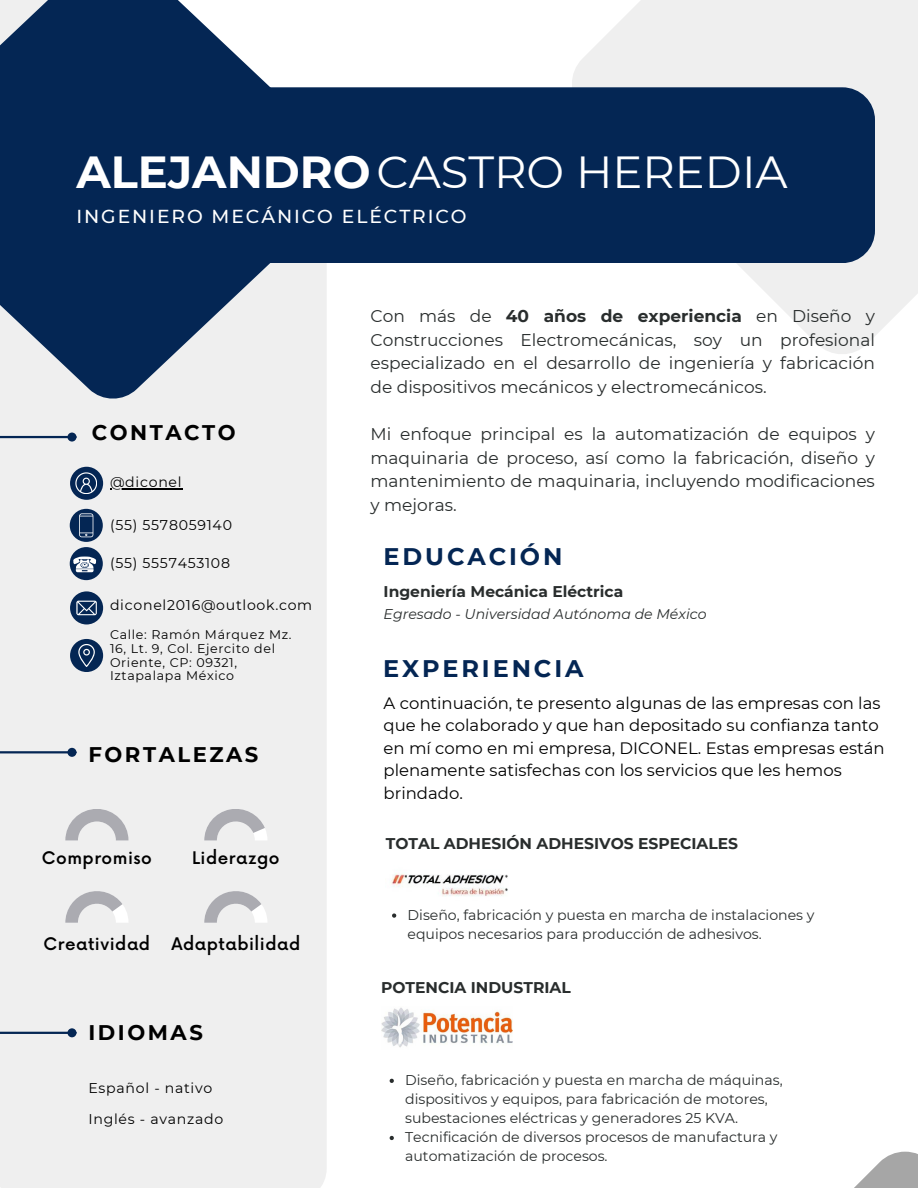
<style>
.page{position:relative;width:918px;height:1188px;background:#fff}
.page>*{position:absolute;margin:0;border:0;box-sizing:border-box;transform-origin:0 0}
.t1{font:44.85px "Montserrat";color:#fff}
.t2{font:700 24px "Montserrat";letter-spacing:.12em;color:#042654}
.t3{font:700 21.15px "Montserrat";letter-spacing:.12em;color:#000}
.t4{font:500 18.75px "Montserrat";letter-spacing:.1em;color:#fff}
.t5{font:16.95px/23.7px "Montserrat";color:#292d2d;text-align:justify}
.t6{font:500 16.95px "Now";letter-spacing:.03em;color:#000}
.t7{font:16.5px/22.5px "Montserrat";color:#000}
.t8{font:700 15.45px "Montserrat";color:#292d2d}
.t9{font:14.1px/19px "Montserrat";color:#292d2d}
.t10{font:14.1px "Montserrat";letter-spacing:.05em;color:#000}
.t11{font:italic 14.1px "Montserrat";color:#292d2d}
.t12{font:12.6px/13.6px "Montserrat";letter-spacing:.05em;color:#000}
.s1{font-weight:700}
</style>
<div class="page">
<div style="left:0;top:399px;width:327px;height:789px;background:#efefef"></div>
<svg style="left:0;top:0;width:327px;height:399px;fill:#042654"></svg>
<div style="left:570px;top:0;width:348px;height:356px;background:linear-gradient(to right,#fcfcfc,#eee)"></div>
<div style="left:112px;top:87px;width:763px;height:176px;background:#042654;border-radius:33px"></div>
<svg style="left:873px;top:1152px;width:45px;height:17px"></svg>
<svg style="left:854px;top:1169px;width:64px;height:19px"></svg>
<div style="left:70px;top:591px;width:33px;height:33px;background:#042654;border-radius:50%"></div>
<svg style="left:76px;top:601px;width:21px;height:14px"></svg>
<div style="left:70px;top:547px;width:33px;height:33px;background:#042654;border-radius:50%"></div>
<div style="left:70px;top:639px;width:33px;height:33px;background:#042654;border-radius:50%"></div>
<svg style="left:78px;top:644px;width:17px;height:23px"></svg>
<div style="left:70px;top:467px;width:33px;height:33px;background:#042654;border-radius:50%"></div>
<svg style="left:75px;top:472px;width:22px;height:22px"></svg>
<hr style="left:0;top:436px;width:68px;height:2px;background:#042654">
<div style="left:67px;top:433px;width:9px;height:9px;border:2px solid #042654;border-radius:50%"></div>
<hr style="left:0;top:751px;width:68px;height:2px;background:#042654">
<div style="left:69px;top:749px;width:6px;height:7px;background:#042654;border-radius:50%"></div>
<div style="left:67px;top:748px;width:9px;height:9px;border:2px solid #042654;border-radius:50%"></div>
<hr style="left:0;top:1032px;width:68px;height:2px;background:#042654">
<div style="left:69px;top:1029px;width:6px;height:7px;background:#042654;border-radius:50%"></div>
<div style="left:67px;top:1028px;width:9px;height:9px;border:2px solid #042654;border-radius:50%"></div>
<div style="left:70px;top:509px;width:33px;height:33px;background:#042654;border-radius:50%"></div>
<svg style="left:79px;top:513px;width:14px;height:24px"></svg>
<svg style="left:73px;top:557px;width:24px;height:15px"></svg>
<svg style="left:65px;top:809px;width:64px;height:31px"></svg>
<svg style="left:204px;top:809px;width:63px;height:31px"></svg>
<svg style="left:65px;top:891px;width:64px;height:32px"></svg>
<svg style="left:204px;top:891px;width:63px;height:32px"></svg>
<hr style="left:110px;top:488px;width:72px;height:1px;background:#000">
<svg style="left:392px;top:913px;width:4px;height:5px"></svg>
<svg style="left:390px;top:1079px;width:4px;height:4px"></svg>
<svg style="left:390px;top:1136px;width:4px;height:4px"></svg>
<img style="left:381px;top:1008px;width:132px;height:40px">
<img style="left:391px;top:870px;width:117px;height:27px">
<p class="t1" style="left:76px;top:144px;width:713px"><span class="s1">ALEJANDRO</span>CASTRO HEREDIA</p>
<p class="t4" style="left:76px;top:205px;width:392px">INGENIERO MECÁNICO ELÉCTRICO</p>
<h2 class="t3" style="left:92px;top:420px;width:146px">CONTACTO</h2>
<p class="t10" style="left:110px;top:473px;width:73px">@diconel</p>
<p class="t10" style="left:110px;top:516px;width:123px">(55) 5578059140</p>
<h4 class="t10" style="left:110px;top:554px;width:121px">(55) 5557453108</h4>
<h5 class="t10" style="left:110px;top:597px;width:204px">diconel2016@outlook.com</h5>
<p class="t12" style="left:110px;top:628px;width:183px">Calle: Ramón Márquez Mz.<br>16, Lt. 9, Col. Ejercito del<br>Oriente, CP: 09321,<br>Iztapalapa México</p>
<p class="t3" style="left:88px;top:741px;width:172px">FORTALEZAS</p>
<p class="t6" style="left:42px;top:849px;width:112px">Compromiso</p>
<p class="t6" style="left:192px;top:849px;width:89px">Liderazgo</p>
<h3 class="t6" style="left:44px;top:935px;width:108px">Creatividad</h3>
<p class="t6" style="left:171px;top:935px;width:130px">Adaptabilidad</p>
<p class="t3" style="left:88px;top:1020px;width:116px">IDIOMAS</p>
<p class="t10" style="left:88px;top:1079px;width:125px">Español - nativo</p>
<p class="t10" style="left:88px;top:1111px;width:136px">Inglés - avanzado</p>
<h6 class="t5" style="left:371px;top:304px;width:506px">Con más de <span class="s1">40 años de experiencia</span> en Diseño y Construcciones Electromecánicas, soy un profesional especializado en el desarrollo de ingeniería y fabricación de dispositivos mecánicos y electromecánicos.</h6>
<h6 class="t5" style="left:371px;top:422px;width:506px">Mi enfoque principal es la automatización de equipos y maquinaria de proceso, así como la fabricación, diseño y mantenimiento de maquinaria, incluyendo modificaciones y mejoras.</h6>
<h1 class="t2" style="left:384px;top:542px;width:180px">EDUCACIÓN</h1>
<h6 class="t8" style="left:384px;top:582px;width:241px">Ingeniería Mecánica Eléctrica</h6>
<h6 class="t11" style="left:384px;top:605px;width:325px">Egresado - Universidad Autónoma de México</h6>
<p class="t2" style="left:383px;top:654px;width:202px">EXPERIENCIA</p>
<p class="t7" style="left:384px;top:692px;width:503px">A continuación, te presento algunas de las empresas con las que he colaborado y que han depositado su confianza tanto en mí como en mi empresa, DICONEL. Estas empresas están plenamente satisfechas con los servicios que les hemos brindado.</p>
<p class="t8" style="left:386px;top:834px;width:354px">TOTAL ADHESIÓN ADHESIVOS ESPECIALES</p>
<h4 class="t9" style="left:408px;top:905px;width:409px">Diseño, fabricación y puesta en marcha de instalaciones y equipos necesarios para producción de adhesivos.</h4>
<p class="t8" style="left:381px;top:978px;width:191px">POTENCIA INDUSTRIAL</p>
<h3 class="t9" style="left:405px;top:1070px;width:379px">Diseño, fabricación y puesta en marcha de máquinas, dispositivos y equipos, para fabricación de motores, subestaciones eléctricas y generadores 25 KVA.</h3>
<p class="t9" style="left:405px;top:1128px;width:374px">Tecnificación de diversos procesos de manufactura y automatización de procesos.</p>
</div>
